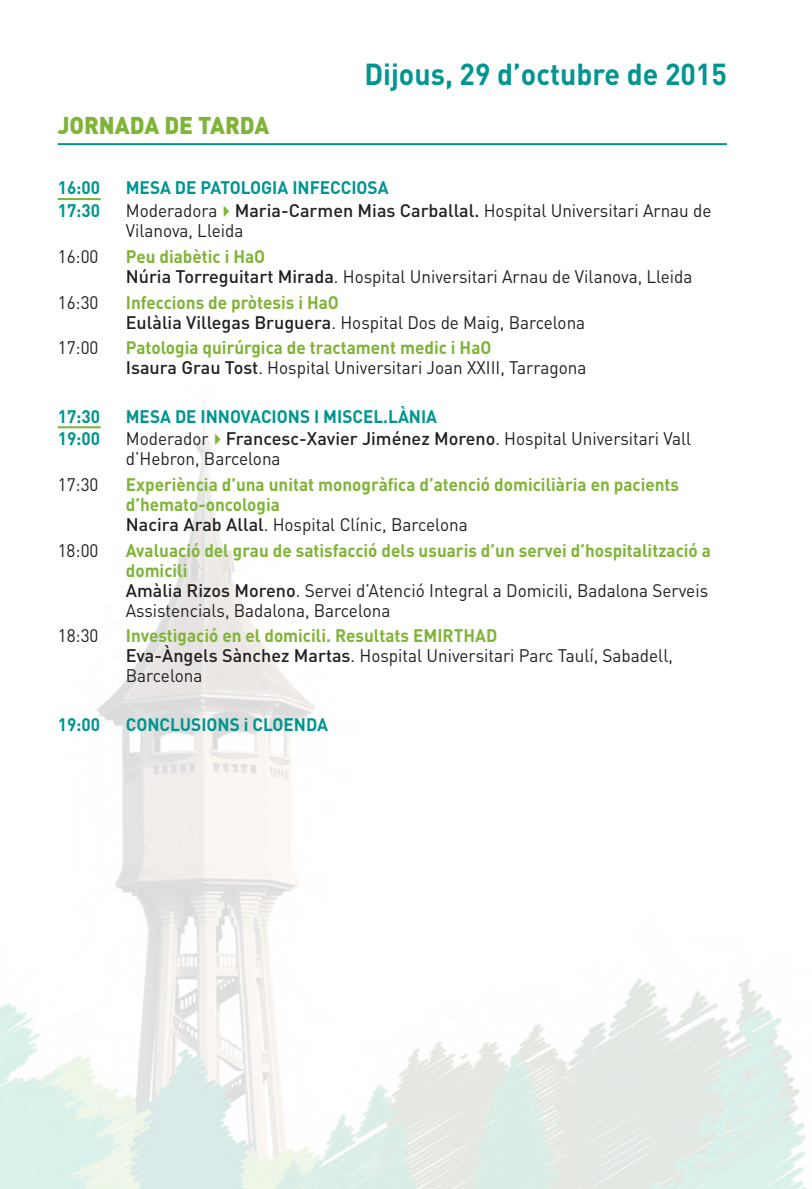
<style>
.page{position:relative;width:812px;height:1189px;background:#fff}
.page>*{position:absolute;margin:0;border:0;box-sizing:border-box;transform-origin:0 0}
.t1{font:700 30px "DIN";color:#009590;scale:.95 1}
.t2{font:900 24px "DIN";color:#7fb438;scale:.95 1}
.t3{font:18px/20px "DIN";color:#231f20;scale:.95 1}
.t4{font:700 18px/20px "DIN";color:#7fb438;scale:.95 1}
.t5{font:700 18px "DIN";color:#009590;scale:.95 1}
.s1{color:#7fb438}
.s2{font-weight:500}
.s3{font-weight:700;color:#7fb438}
.s4{font-weight:500;color:#231f20}
.s5{font-weight:400;color:#231f20}
</style>
<div class="page">
<img style="left:0;top:403px;width:806px;height:786px">
<hr style="left:58px;top:143px;width:669px;height:2px;background:#009590">
<hr style="left:58px;top:198px;width:43px;height:2px;background:#7fb438">
<hr style="left:58px;top:426px;width:43px;height:2px;background:#7fb438">
<p class="t2" style="left:58px;top:109px;width:224px">JORNADA DE TARDA</p>
<p class="t1" style="left:364px;top:55px;width:383px">Dijous, 29 d’octubre de 2015</p>
<p class="t5" style="left:58px;top:176px;width:46px">16:00</p>
<p class="t5" style="left:126px;top:176px;width:278px">MESA DE PATOLOGIA INFECCIOSA</p>
<p class="t5" style="left:58px;top:199px;width:46px">17:30</p>
<p class="t3" style="left:126px;top:200px;width:618px">Moderadora<span class="s1">✔</span><span class="s2">Maria-Carmen Mias Carballal.</span> Hospital Universitari Arnau de<br>Vilanova, Lleida</p>
<p class="t3" style="left:58px;top:246px;width:44px">16:00</p>
<p class="t3" style="left:126px;top:246px;width:598px"><span class="s3">Peu diabètic i HaO<br></span><span class="s2">Núria Torreguitart Mirada</span>. Hospital Universitari Arnau de Vilanova, Lleida</p>
<p class="t3" style="left:58px;top:292px;width:44px">16:30</p>
<p class="t3" style="left:126px;top:292px;width:485px"><span class="s3">Infeccions de pròtesis i HaO<br></span><span class="s2">Eulàlia Villegas Bruguera</span>. Hospital Dos de Maig, Barcelona</p>
<p class="t3" style="left:58px;top:337px;width:44px">17:00</p>
<p class="t4" style="left:126px;top:337px;width:486px">Patologia quirúrgica de tractament medic i HaO<br><span class="s4">Isaura Grau Tost</span><span class="s5">. Hospital Universitari Joan XXIII, Tarragona</span></p>
<p class="t5" style="left:58px;top:404px;width:46px">17:30</p>
<p class="t5" style="left:126px;top:404px;width:329px">MESA DE INNOVACIONS I MISCEL.LÀNIA</p>
<p class="t5" style="left:58px;top:427px;width:46px">19:00</p>
<p class="t3" style="left:126px;top:429px;width:597px">Moderador<span class="s1">✔</span><span class="s2">Francesc-Xavier Jiménez Moreno</span>. Hospital Universitari Vall d’Hebron, Barcelona</p>
<p class="t3" style="left:58px;top:474px;width:44px">17:30</p>
<p class="t4" style="left:126px;top:474px;width:584px">Experiència d’una unitat monogràfica d’atenció domiciliària en pacients d’hemato-oncologia<br><span class="s4">Nacira Arab Allal</span><span class="s5">. Hospital Clínic, Barcelona</span></p>
<p class="t3" style="left:58px;top:540px;width:44px">18:00</p>
<p class="t3" style="left:126px;top:540px;width:617px"><span class="s3">Avaluació del grau de satisfacció dels usuaris d’un servei d’hospitalització a domicili<br></span><span class="s2">Amàlia Rizos Moreno</span>. Servei d’Atenció Integral a Domicili, Badalona Serveis Assistencials, Badalona, Barcelona</p>
<p class="t3" style="left:58px;top:626px;width:44px">18:30</p>
<p class="t3" style="left:126px;top:626px;width:577px"><span class="s3">Investigació en el domicili. Resultats EMIRTHAD<br></span><span class="s2">Eva-Àngels Sànchez Martas</span>. Hospital Universitari Parc Taulí, Sabadell,<br>Barcelona</p>
<p class="t5" style="left:58px;top:713px;width:46px">19:00</p>
<p class="t5" style="left:126px;top:713px;width:214px">CONCLUSIONS i CLOENDA</p>
</div>
